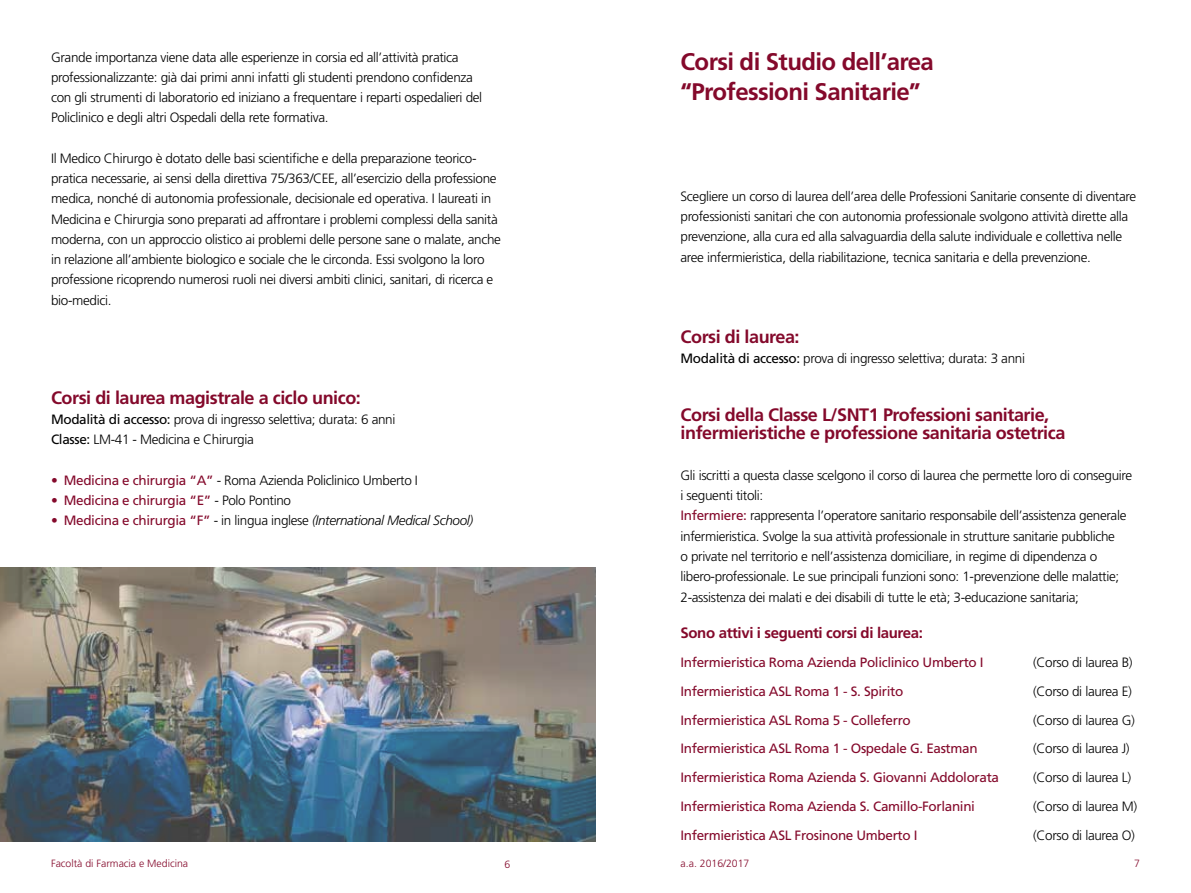
<style>
.page{position:relative;width:1191px;height:893px;background:#fff}
.page>*{position:absolute;margin:0;border:0;box-sizing:border-box;transform-origin:0 0}
.t1{font:700 24px/30px "Frutiger";letter-spacing:-.025em;color:#84092b}
.t2{font:700 18px/18px "Frutiger";letter-spacing:-.025em;color:#84092b}
.t3{font:700 15px "Frutiger";letter-spacing:-.025em;color:#84092b}
.t4{font:300 13.5px/20.2px "Frutiger";letter-spacing:-.025em;color:#000}
.t5{font:13.5px "Frutiger";letter-spacing:-.025em;color:#84092b}
.t6{font:italic 300 13.5px "Frutiger";letter-spacing:-.025em;color:#000}
.t7{font:300 10.5px "Frutiger";color:#84092b}
.s1{font-weight:400}
.s2{font-weight:400;color:#84092b}
.s3{font-weight:300;color:#000}
.s4{font-weight:400;font-style:normal;color:#84092b}
.s5{font-style:normal}
</style>
<div class="page">
<img style="left:0;top:568px;width:595px;height:274px">
<p class="t4" style="left:51px;top:47px;width:433px">Grande importanza viene data alle esperienze in corsia ed all’attività pratica professionalizzante: già dai primi anni infatti gli studenti prendono confidenza con gli strumenti di laboratorio ed iniziano a frequentare i reparti ospedalieri del Policlinico e degli altri Ospedali della rete formativa.</p>
<p class="t4" style="left:51px;top:148px;width:451px">Il Medico Chirurgo è dotato delle basi scientifiche e della preparazione teorico&shy;pratica necessarie, ai sensi della direttiva 75/363/CEE, all’esercizio della professione medica, nonché di autonomia professionale, decisionale ed operativa. I laureati in Medicina e Chirurgia sono preparati ad affrontare i problemi complessi della sanità moderna, con un approccio olistico ai problemi delle persone sane o malate, anche in relazione all’ambiente biologico e sociale che le circonda. Essi svolgono la loro professione ricoprendo numerosi ruoli nei diversi ambiti clinici, sanitari, di ricerca e bio-medici.</p>
<h2 class="t2" style="left:51px;top:388px;width:311px">Corsi di laurea magistrale a ciclo unico:</h2>
<p class="t4" style="left:51px;top:409px;width:346px"><span class="s1">Modalità di accesso:</span> prova di ingresso selettiva; durata: 6 anni<br><span class="s1">Classe:</span> LM-41 - Medicina e Chirurgia</p>
<p class="t4" style="left:51px;top:470px;width:368px"><span class="s2">• Medicina e chirurgia “A”</span> - Roma Azienda Policlinico Umberto I</p>
<p class="t5" style="left:51px;top:492px;width:242px">• Medicina e chirurgia “E” <span class="s3">- Polo Pontino</span></p>
<p class="t6" style="left:51px;top:513px;width:424px"><span class="s4">• Medicina e chirurgia “F”</span> <span class="s5">- in lingua inglese</span> (International Medical School)</p>
<h1 class="t1" style="left:680px;top:46px;width:255px">Corsi di Studio dell’area “Professioni Sanitarie”</h1>
<p class="t4" style="left:680px;top:186px;width:457px">Scegliere un corso di laurea dell’area delle Professioni Sanitarie consente di diventare professionisti sanitari che con autonomia professionale svolgono attività dirette alla prevenzione, alla cura ed alla salvaguardia della salute individuale e collettiva nelle aree infermieristica, della riabilitazione, tecnica sanitaria e della prevenzione.</p>
<h2 class="t2" style="left:680px;top:327px;width:120px">Corsi di laurea:</h2>
<p class="t4" style="left:680px;top:348px;width:346px"><span class="s1">Modalità di accesso:</span> prova di ingresso selettiva; durata: 3 anni</p>
<h2 class="t2" style="left:680px;top:406px;width:386px">Corsi della Classe L/SNT1 Professioni sanitarie, infermieristiche e professione sanitaria ostetrica</h2>
<p class="t4" style="left:680px;top:465px;width:453px">Gli iscritti a questa classe scelgono il corso di laurea che permette loro di conseguire i seguenti titoli:<br><span class="s2">Infermiere:</span> rappresenta l’operatore sanitario responsabile dell’assistenza generale infermieristica. Svolge la sua attività professionale in strutture sanitarie pubbliche<br>o private nel territorio e nell’assistenza domiciliare, in regime di dipendenza o libero-professionale. Le sue principali funzioni sono: 1-prevenzione delle malattie; 2-assistenza dei malati e dei disabili di tutte le età; 3-educazione sanitaria;</p>
<p class="t3" style="left:680px;top:624px;width:244px">Sono attivi i seguenti corsi di laurea:</p>
<p class="t5" style="left:680px;top:654px;width:305px">Infermieristica Roma Azienda Policlinico Umberto I</p>
<p class="t4" style="left:1033px;top:652px;width:101px">(Corso di laurea B)</p>
<p class="t5" style="left:680px;top:683px;width:224px">Infermieristica ASL Roma 1 - S. Spirito</p>
<p class="t4" style="left:1033px;top:681px;width:100px">(Corso di laurea E)</p>
<p class="t5" style="left:680px;top:712px;width:232px">Infermieristica ASL Roma 5 - Colleferro</p>
<p class="t4" style="left:1033px;top:710px;width:103px">(Corso di laurea G)</p>
<p class="t5" style="left:680px;top:741px;width:298px">Infermieristica ASL Roma 1 - Ospedale G. Eastman</p>
<p class="t4" style="left:1033px;top:738px;width:98px">(Corso di laurea J)</p>
<p class="t5" style="left:680px;top:769px;width:320px">Infermieristica Roma Azienda S. Giovanni Addolorata</p>
<p class="t4" style="left:1033px;top:767px;width:99px">(Corso di laurea L)</p>
<p class="t5" style="left:680px;top:798px;width:296px">Infermieristica Roma Azienda S. Camillo-Forlanini</p>
<p class="t4" style="left:1033px;top:796px;width:105px">(Corso di laurea M)</p>
<p class="t5" style="left:680px;top:827px;width:238px">Infermieristica ASL Frosinone Umberto I</p>
<p class="t4" style="left:1033px;top:825px;width:103px">(Corso di laurea O)</p>
<p class="t7" style="left:51px;top:858px;width:139px">Facoltà di Farmacia e Medicina</p>
<p class="t7" style="left:504px;top:859px;width:7px">6</p>
<p class="t7" style="left:680px;top:858px;width:70px">a.a. 2016/2017</p>
<p class="t7" style="left:1134px;top:858px;width:7px">7</p>
</div>
